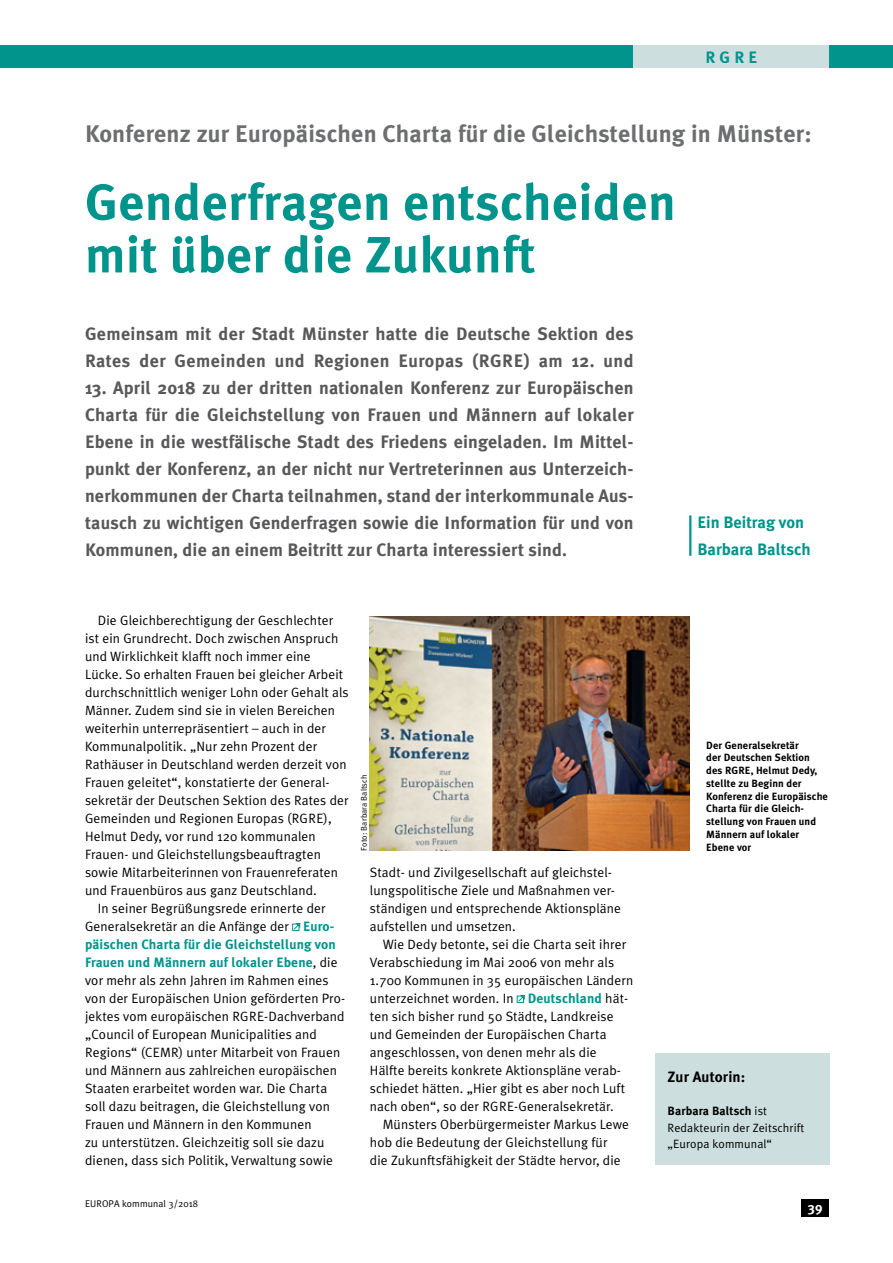
<style>
.page{position:relative;width:893px;height:1263px;background:#fff}
.page>*{position:absolute;margin:0;border:0;box-sizing:border-box;transform-origin:0 0}
.t1{font:700 51px/52.5px "Meta Plus";letter-spacing:.01em;color:#00948c}
.t2{font:700 24px "Meta Plus";letter-spacing:.01em;color:#6d6e70}
.t3{font:700 18px/27px "Meta Plus";letter-spacing:.02em;color:#58585a}
.t4{font:700 16.5px/27px "Meta Plus";color:#00948c}
.t5{font:700 15px "Meta Plus";letter-spacing:.01em;color:#000}
.t6{font:13.5px/18px "Meta Plus Normal";letter-spacing:.01em;color:#000}
.t7{font:700 13.5px/18px "Meta Plus";letter-spacing:.01em;color:#00948c}
.t8{font:700 13.5px "Meta Plus";color:#fff}
.t9{font:12px/16.5px "Meta Plus Normal";letter-spacing:.01em;color:#000}
.t10{font:700 12px "Meta Plus";letter-spacing:.01em;color:#000}
.t11{font:700 10.5px/12.8px "Meta Plus";letter-spacing:.01em;color:#000}
.t12{font:9.75px "Meta Plus Normal";letter-spacing:.01em;color:#000}
.t13{font:8.25px "Meta Plus Normal";letter-spacing:.01em;color:#000}
.s1{font-family:"Meta Plus";font-weight:700;color:#00948c}
.s2{font-family:"Meta Plus Normal";font-weight:400;color:#000}
.s3{font-family:"Meta Plus Normal";font-weight:400}
</style>
<div class="page">
<div style="left:0;top:46px;width:893px;height:22px;background:#00948c"></div>
<div style="left:634px;top:46px;width:195px;height:22px;background:#ccdfde"></div>
<hr style="left:689px;top:515px;width:2px;height:41px;background:#00948c">
<div style="left:292px;top:924px;width:7px;height:7px;border:1px solid #00948c"></div>
<svg style="left:293px;top:923px;width:8px;height:7px"></svg>
<div style="left:517px;top:996px;width:7px;height:7px;border:1px solid #00948c"></div>
<svg style="left:518px;top:995px;width:7px;height:7px"></svg>
<img style="left:370px;top:617px;width:319px;height:233px">
<div style="left:655px;top:1053px;width:174px;height:112px;background:#ccdfde"></div>
<div style="left:801px;top:1199px;width:28px;height:17px;background:#000"></div>
<p class="t4" style="left:705px;top:44px;width:53px">RGRE</p>
<h2 class="t2" style="left:85px;top:120px;width:728px">Konferenz zur Europäischen Charta für die Gleichstellung in Münster:</h2>
<h1 class="t1" style="left:85px;top:176px;width:592px">Genderfragen entscheiden mit über die Zukunft</h1>
<h3 class="t3" style="left:85px;top:320px;width:550px">Gemeinsam mit der Stadt Münster hatte die Deutsche Sektion des<br>Rates der Gemeinden und Regionen Europas (RGRE) am 12. und</h3>
<p class="t3" style="left:85px;top:374px;width:550px;text-align:justify">13. April 2018 zu der dritten nationalen Konferenz zur Europäischen Charta für die Gleichstellung von Frauen und Männern auf lokaler Ebene in die westfälische Stadt des Friedens eingeladen. Im Mittel&shy;punkt der Konferenz, an der nicht nur Vertreterinnen aus Unterzeich&shy;nerkommunen der Charta teilnahmen, stand der interkommunale Aus&shy;tausch zu wichtigen Genderfragen sowie die Information für und von Kommunen, die an einem Beitritt zur Charta interessiert sind.</p>
<p class="t6" style="left:98px;top:611px;width:237px">Die Gleichberechtigung der Geschlechter</p>
<p class="t6" style="left:85px;top:629px;width:255px">ist ein Grundrecht. Doch zwischen Anspruch</p>
<p class="t6" style="left:85px;top:647px;width:227px">und Wirklichkeit klafft noch immer eine</p>
<p class="t6" style="left:85px;top:665px;width:260px">Lücke. So erhalten Frauen bei gleicher Arbeit</p>
<p class="t6" style="left:85px;top:683px;width:265px">durchschnittlich weniger Lohn oder Gehalt als</p>
<p class="t6" style="left:85px;top:701px;width:252px">Männer. Zudem sind sie in vielen Bereichen</p>
<p class="t6" style="left:85px;top:719px;width:242px">weiterhin unterrepräsentiert – auch in der</p>
<p class="t6" style="left:85px;top:737px;width:234px">Kommunalpolitik. „Nur zehn Prozent der</p>
<p class="t6" style="left:85px;top:755px;width:263px">Rathäuser in Deutschland werden derzeit von</p>
<p class="t6" style="left:85px;top:773px;width:246px">Frauen geleitet“, konstatierte der General-</p>
<p class="t6" style="left:85px;top:791px;width:265px">sekretär der Deutschen Sektion des Rates der</p>
<p class="t6" style="left:85px;top:809px;width:248px">Gemeinden und Regionen Europas (RGRE),</p>
<p class="t6" style="left:85px;top:827px;width:232px">Helmut Dedy, vor rund 120 kommunalen</p>
<p class="t6" style="left:85px;top:845px;width:237px">Frauen- und Gleichstellungsbeauftragten</p>
<p class="t6" style="left:85px;top:863px;width:254px">sowie Mitarbeiterinnen von Frauenreferaten</p>
<p class="t6" style="left:85px;top:881px;width:233px">und Frauenbüros aus ganz Deutschland.</p>
<p class="t6" style="left:98px;top:899px;width:229px">In seiner Begrüßungsrede erinnerte der</p>
<p class="t6" style="left:85px;top:917px;width:251px">Generalsekretär an die Anfänge der <span class="s1">Euro-</span></p>
<p class="t7" style="left:85px;top:935px;width:254px">päischen Charta für die Gleichstellung von<br>Frauen und Männern auf lokaler Ebene<span class="s2">, die</span></p>
<p class="t6" style="left:85px;top:971px;width:262px">vor mehr als zehn Jahren im Rahmen eines von der Europäischen Union geförderten Pro&shy;jektes vom europäischen RGRE-Dachverband „Council of European Municipalities and Regions“ (CEMR) unter Mitarbeit von Frauen und Männern aus zahlreichen europäischen Staaten erarbeitet worden war. Die Charta soll dazu beitragen, die Gleichstellung von Frauen und Männern in den Kommunen<br>zu unterstützen. Gleichzeitig soll sie dazu dienen, dass sich Politik, Verwaltung sowie</p>
<p class="t13" style="left:359px;top:850px;width:78px;rotate:-90deg">Foto: Barbara Baltsch</p>
<p class="t6" style="left:370px;top:863px;width:253px">Stadt- und Zivilgesellschaft auf gleichstel&shy;lungspolitische Ziele und Maßnahmen ver&shy;ständigen und entsprechende Aktionspläne aufstellen und umsetzen.</p>
<p class="t6" style="left:370px;top:935px;width:265px;text-indent:13px">Wie Dedy betonte, sei die Charta seit ihrer Verabschiedung im Mai 2006 von mehr als 1.700 Kommunen in 35 europäischen Ländern unterzeichnet worden. In <span class="s1">Deutschland</span> hät&shy;ten sich bisher rund 50 Städte, Landkreise und Gemeinden der Europäischen Charta angeschlossen, von denen mehr als die Hälfte bereits konkrete Aktionspläne verab&shy;schiedet hätten. „Hier gibt es aber noch Luft nach oben“, so der RGRE-Generalsekretär.</p>
<p class="t6" style="left:370px;top:1115px;width:261px;text-indent:13px">Münsters Oberbürgermeister Markus Lewe hob die Bedeutung der Gleichstellung für<br>die Zukunftsfähigkeit der Städte hervor, die</p>
<p class="t12" style="left:85px;top:1198px;width:115px">EUROPA kommunal 3/2018</p>
<p class="t4" style="left:697px;top:508px;width:115px">Ein Beitrag von<br>Barbara Baltsch</p>
<p class="t11" style="left:706px;top:738px;width:123px">Der Generalsekretär<br>der Deutschen Sektion des RGRE, Helmut Dedy, stellte zu Beginn der<br>Konferenz die Europäische<br>Charta für die Gleich&shy;stellung von Frauen und<br>Männern auf lokaler<br>Ebene vor</p>
<p class="t5" style="left:668px;top:1068px;width:79px">Zur Autorin:</p>
<p class="t10" style="left:668px;top:1104px;width:101px">Barbara Baltsch <span class="s3">ist</span></p>
<p class="t9" style="left:668px;top:1119px;width:138px">Redakteurin der Zeitschrift „Europa kommunal“</p>
<p class="t8" style="left:808px;top:1199px;width:16px">39</p>
</div>
